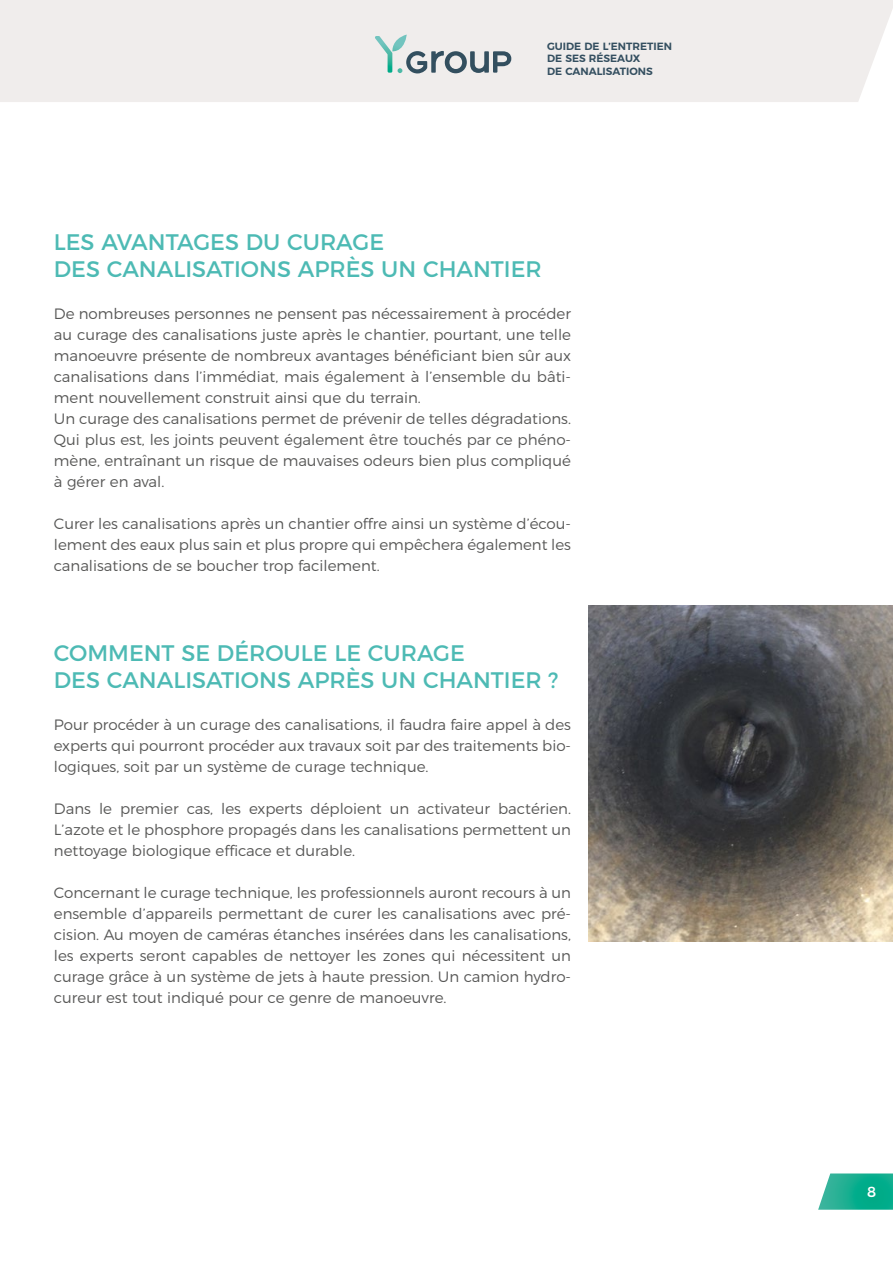
<style>
.page{position:relative;width:893px;height:1263px;background:#fff}
.page>*{position:absolute;margin:0;border:0;box-sizing:border-box;transform-origin:0 0}
.t1{font:22.5px/27px "Montserrat";color:#4dbab4}
.t2{font:300 15px/21px "Montserrat";color:#575756;text-align:justify}
.t3{font:500 14.55px "Montserrat";color:#fff}
.t4{font:600 10.5px/12.6px "Montserrat";color:#344f60}
</style>
<div class="page">
<svg style="left:818px;top:1173px;width:75px;height:37px;background:#2bb69a"></svg>
<div style="left:0;top:0;width:893px;height:102px;background:#f0edec"></div>
<svg style="left:374px;top:35px;width:137px;height:38px;background:#bfc9cb"></svg>
<img style="left:589px;top:606px;width:304px;height:336px">
<p class="t4" style="left:547px;top:39px;width:126px">GUIDE DE L’ENTRETIEN<br>DE SES RÉSEAUX<br>DE CANALISATIONS</p>
<h1 class="t1" style="left:54px;top:227px;width:489px">LES AVANTAGES DU CURAGE<br>DES CANALISATIONS APRÈS UN CHANTIER</h1>
<p class="t2" style="left:54px;top:302px;width:519px;text-align:left">De nombreuses personnes ne pensent pas nécessairement à procéder au curage des canalisations juste après le chantier, pourtant, une telle manoeuvre présente de nombreux avantages bénéficiant bien sûr aux canalisations dans l’immédiat, mais également à l’ensemble du bâti&shy;ment nouvellement construit ainsi que du terrain.<br>Un curage des canalisations permet de prévenir de telles dégradations.<br>Qui plus est, les joints peuvent également être touchés par ce phéno&shy;mène, entraînant un risque de mauvaises odeurs bien plus compliqué à gérer en aval.</p>
<p class="t2" style="left:54px;top:512px;width:519px">Curer les canalisations après un chantier offre ainsi un système d’écou&shy;lement des eaux plus sain et plus propre qui empêchera également les canalisations de se boucher trop facilement.</p>
<h1 class="t1" style="left:54px;top:638px;width:506px">COMMENT SE DÉROULE LE CURAGE<br>DES CANALISATIONS APRÈS UN CHANTIER ?</h1>
<p class="t2" style="left:54px;top:713px;width:519px">Pour procéder à un curage des canalisations, il faudra faire appel à des experts qui pourront procéder aux travaux soit par des traitements bio&shy;logiques, soit par un système de curage technique.</p>
<p class="t2" style="left:54px;top:797px;width:519px">Dans le premier cas, les experts déploient un activateur bactérien.<br>L’azote et le phosphore propagés dans les canalisations permettent un nettoyage biologique efficace et durable.</p>
<p class="t2" style="left:54px;top:881px;width:519px">Concernant le curage technique, les professionnels auront recours à un ensemble d’appareils permettant de curer les canalisations avec pré&shy;cision. Au moyen de caméras étanches insérées dans les canalisations, les experts seront capables de nettoyer les zones qui nécessitent un curage grâce à un système de jets à haute pression. Un camion hydro&shy;cureur est tout indiqué pour ce genre de manoeuvre.</p>
<p class="t3" style="left:867px;top:1180px;width:11px">8</p>
</div>
